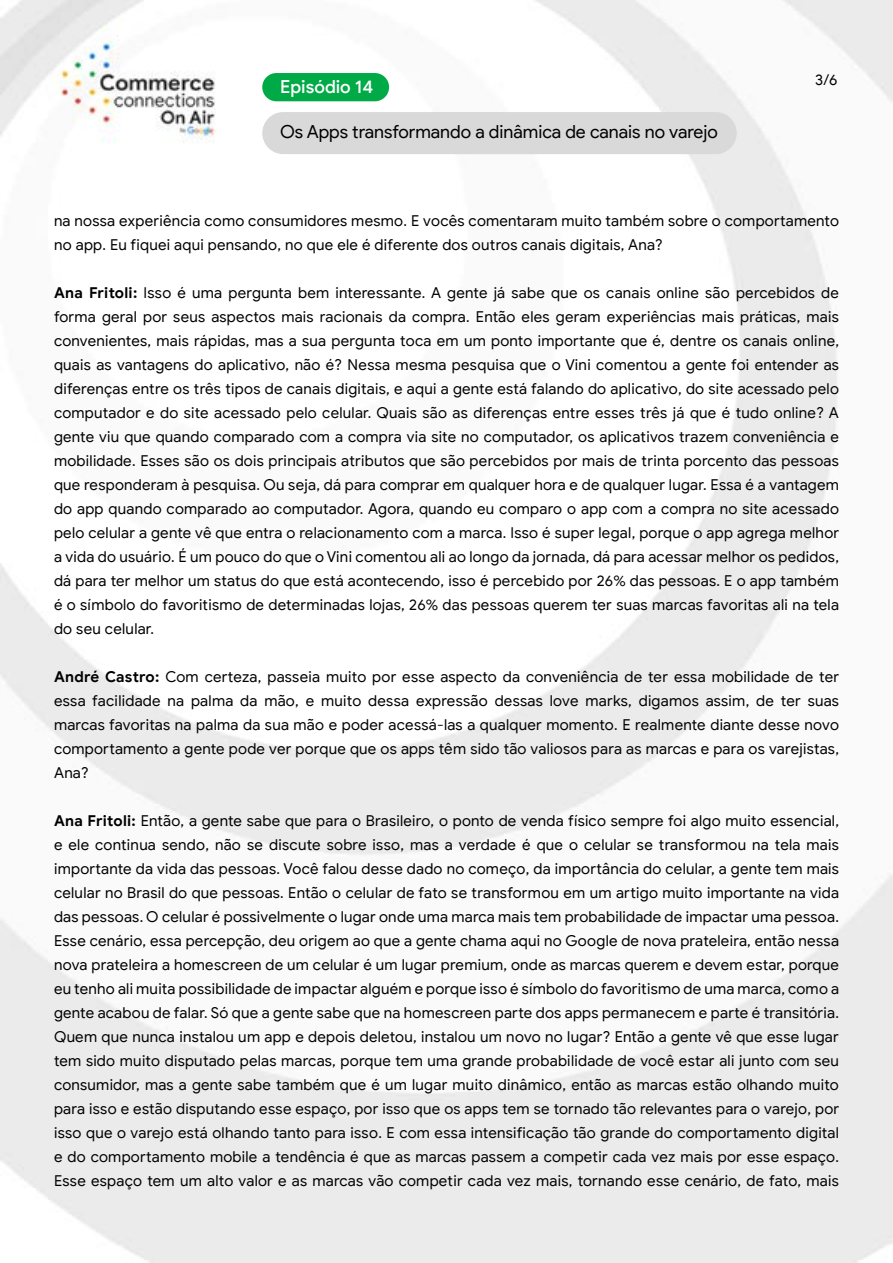
<style>
.page{position:relative;width:893px;height:1263px;background:#fff}
.page>*{position:absolute;margin:0;border:0;box-sizing:border-box;transform-origin:0 0}
.t1{font:18px "Google Sans Display";color:#000}
.t2{font:500 18px "Google Sans Display";color:#fff}
.t3{font:15px/24px "Google Sans";letter-spacing:.015em;color:#000;text-align:justify}
.t4{font:15px "Google Sans Display";color:#000}
.s1{font-weight:700}
</style>
<div class="page">
<img style="left:0;top:0;width:893px;height:1263px">
<div style="left:262px;top:73px;width:127px;height:28px;background:#00aa46;border-radius:14px"></div>
<div style="left:262px;top:112px;width:475px;height:42px;background:#d9d9d9;border-radius:21px"></div>
<p class="t2" style="left:280px;top:76px;width:95px">Episódio 14</p>
<p class="t1" style="left:280px;top:121px;width:439px">Os Apps transformando a dinâmica de canais no varejo</p>
<p class="t4" style="left:815px;top:70px;width:24px">3/6</p>
<p class="t3" style="left:54px;top:209px;width:786px">na nossa experiência como consumidores mesmo. E vocês comentaram muito também sobre o comportamento no app. Eu fiquei aqui pensando, no que ele é diferente dos outros canais digitais, Ana?</p>
<p class="t3" style="left:54px;top:281px;width:787px"><span class="s1">Ana Fritoli:</span> Isso é uma pergunta bem interessante. A gente já sabe que os canais online são percebidos de forma geral por seus aspectos mais racionais da compra. Então eles geram experiências mais práticas, mais convenientes, mais rápidas, mas a sua pergunta toca em um ponto importante que é, dentre os canais online, quais as vantagens do aplicativo, não é? Nessa mesma pesquisa que o Vini comentou a gente foi entender as diferenças entre os três tipos de canais digitais, e aqui a gente está falando do aplicativo, do site acessado pelo computador e do site acessado pelo celular. Quais são as diferenças entre esses três já que é tudo online? A gente viu que quando comparado com a compra via site no computador, os aplicativos trazem conveniência e mobilidade. Esses são os dois principais atributos que são percebidos por mais de trinta porcento das pessoas que responderam à pesquisa. Ou seja, dá para comprar em qualquer hora e de qualquer lugar. Essa é a vantagem do app quando comparado ao computador. Agora, quando eu comparo o app com a compra no site acessado pelo celular a gente vê que entra o relacionamento com a marca. Isso é super legal, porque o app agrega melhor a vida do usuário. É um pouco do que o Vini comentou ali ao longo da jornada, dá para acessar melhor os pedidos, dá para ter melhor um status do que está acontecendo, isso é percebido por 26% das pessoas. E o app também é o símbolo do favoritismo de determinadas lojas, 26% das pessoas querem ter suas marcas favoritas ali na tela do seu celular.</p>
<p class="t3" style="left:54px;top:665px;width:786px"><span class="s1">André Castro:</span> Com certeza, passeia muito por esse aspecto da conveniência de ter essa mobilidade de ter essa facilidade na palma da mão, e muito dessa expressão dessas love marks, digamos assim, de ter suas marcas favoritas na palma da sua mão e poder acessá-las a qualquer momento. E realmente diante desse novo comportamento a gente pode ver porque que os apps têm sido tão valiosos para as marcas e para os varejistas, Ana?</p>
<p class="t3" style="left:54px;top:809px;width:787px"><span class="s1">Ana Fritoli:</span> Então, a gente sabe que para o Brasileiro, o ponto de venda físico sempre foi algo muito essencial, e ele continua sendo, não se discute sobre isso, mas a verdade é que o celular se transformou na tela mais importante da vida das pessoas. Você falou desse dado no começo, da importância do celular, a gente tem mais celular no Brasil do que pessoas. Então o celular de fato se transformou em um artigo muito importante na vida das pessoas. O celular é possivelmente o lugar onde uma marca mais tem probabilidade de impactar uma pessoa.<br>Esse cenário, essa percepção, deu origem ao que a gente chama aqui no Google de nova prateleira, então nessa nova prateleira a homescreen de um celular é um lugar premium, onde as marcas querem e devem estar, porque eu tenho ali muita possibilidade de impactar alguém e porque isso é símbolo do favoritismo de uma marca, como a gente acabou de falar. Só que a gente sabe que na homescreen parte dos apps permanecem e parte é transitória.<br>Quem que nunca instalou um app e depois deletou, instalou um novo no lugar? Então a gente vê que esse lugar tem sido muito disputado pelas marcas, porque tem uma grande probabilidade de você estar ali junto com seu consumidor, mas a gente sabe também que é um lugar muito dinâmico, então as marcas estão olhando muito para isso e estão disputando esse espaço, por isso que os apps tem se tornado tão relevantes para o varejo, por isso que o varejo está olhando tanto para isso. E com essa intensificação tão grande do comportamento digital e do comportamento mobile a tendência é que as marcas passem a competir cada vez mais por esse espaço.<br>Esse espaço tem um alto valor e as marcas vão competir cada vez mais, tornando esse cenário, de fato, mais</p>
</div>
